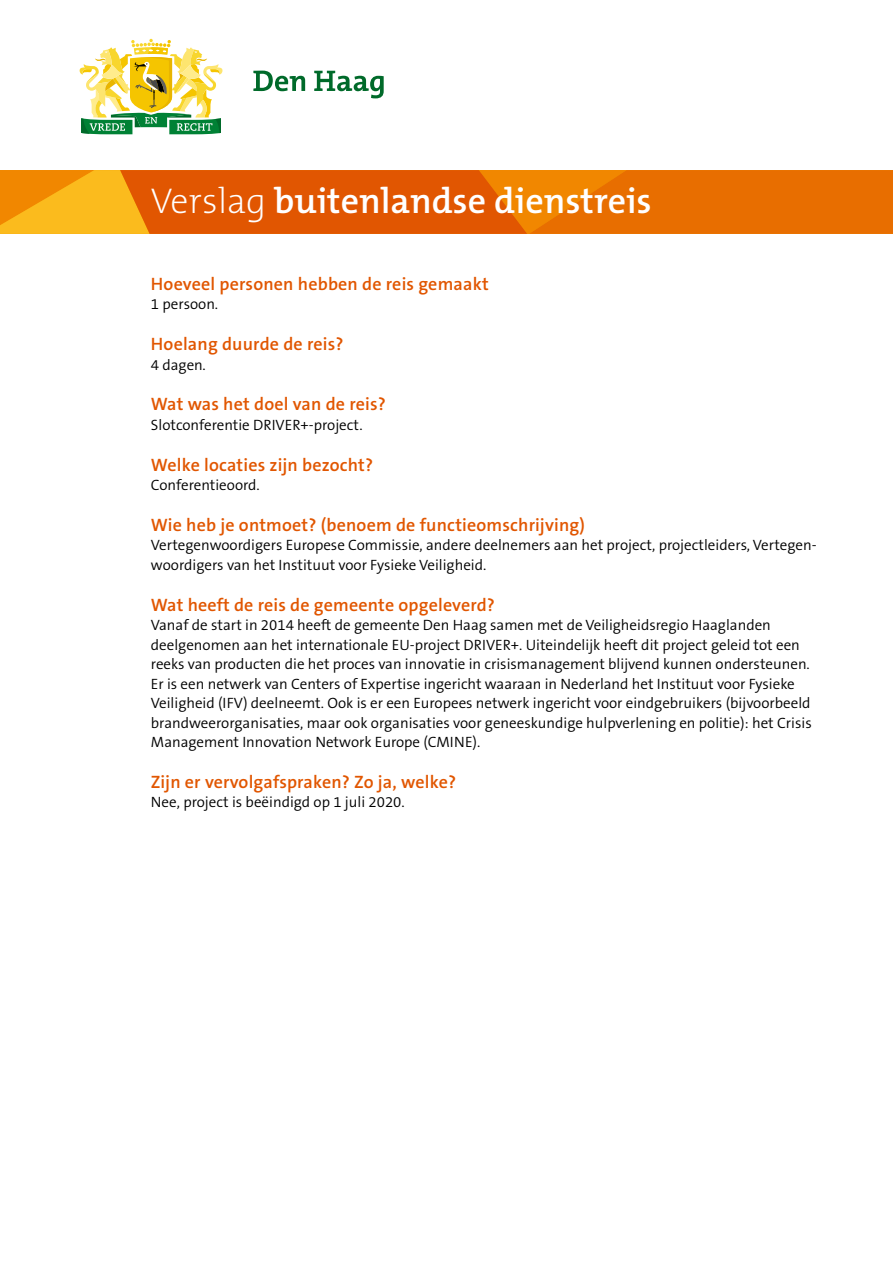
<style>
.page{position:relative;width:893px;height:1263px;background:#fff}
.page>*{position:absolute;margin:0;border:0;box-sizing:border-box;transform-origin:0 0}
.Titel{font:600 36px "The Mix B W6";color:#fff}
.Kop{font:600 18px "The Sans B W6";letter-spacing:.01em;color:#e15601}
.Broodtekst{font:300 15px/19.5px "The Sans B W4";color:#000}
.s1{font-family:"The Mix B W2";font-weight:200}
</style>
<div class="page">
<svg style="left:0;top:170px;width:893px;height:64px;background:#e86f03"></svg>
<svg style="left:253px;top:71px;width:131px;height:27px"></svg>
<svg style="left:79px;top:39px;width:144px;height:95px"></svg>
<h1 class="Titel" style="left:151px;top:177px;width:502px"><span class="s1">Verslag</span> buitenlandse dienstreis</h1>
<h2 class="Kop" style="left:151px;top:272px;width:339px">Hoeveel personen hebben de reis gemaakt</h2>
<p class="Broodtekst" style="left:151px;top:294px;width:69px">1 persoon.</p>
<h2 class="Kop" style="left:151px;top:332px;width:194px">Hoelang duurde de reis?</h2>
<p class="Broodtekst" style="left:151px;top:355px;width:56px">4 dagen.</p>
<h2 class="Kop" style="left:151px;top:393px;width:236px">Wat was het doel van de reis?</h2>
<p class="Broodtekst" style="left:151px;top:415px;width:213px">Slotconferentie DRIVER+-project.</p>
<h2 class="Kop" style="left:151px;top:453px;width:224px">Welke locaties zijn bezocht?</h2>
<p class="Broodtekst" style="left:151px;top:475px;width:110px">Conferentieoord.</p>
<h2 class="Kop" style="left:151px;top:513px;width:435px">Wie heb je ontmoet? (benoem de functieomschrijving)</h2>
<p class="Broodtekst" style="left:151px;top:536px;width:667px">Vertegenwoordigers Europese Commissie, andere deelnemers aan het project, projectleiders, Vertegen&shy;woordigers van het Instituut voor Fysieke Veiligheid.</p>
<h2 class="Kop" style="left:151px;top:593px;width:346px">Wat heeft de reis de gemeente opgeleverd?</h2>
<p class="Broodtekst" style="left:151px;top:615px;width:662px">Vanaf de start in 2014 heeft de gemeente Den Haag samen met de Veiligheidsregio Haaglanden deelgenomen aan het internationale EU-project DRIVER+. Uiteindelijk heeft dit project geleid tot een reeks van producten die het proces van innovatie in crisismanagement blijvend kunnen ondersteunen.<br>Er is een netwerk van Centers of Expertise ingericht waaraan in Nederland het Instituut voor Fysieke Veiligheid (IFV) deelneemt. Ook is er een Europees netwerk ingericht voor eindgebruikers (bijvoorbeeld brandweerorganisaties, maar ook organisaties voor geneeskundige hulpverlening en politie): het Crisis Management Innovation Network Europe (CMINE).</p>
<h2 class="Kop" style="left:151px;top:770px;width:307px">Zijn er vervolgafspraken? Zo ja, welke?</h2>
<p class="Broodtekst" style="left:151px;top:793px;width:255px">Nee, project is beëindigd op 1 juli 2020.</p>
</div>
